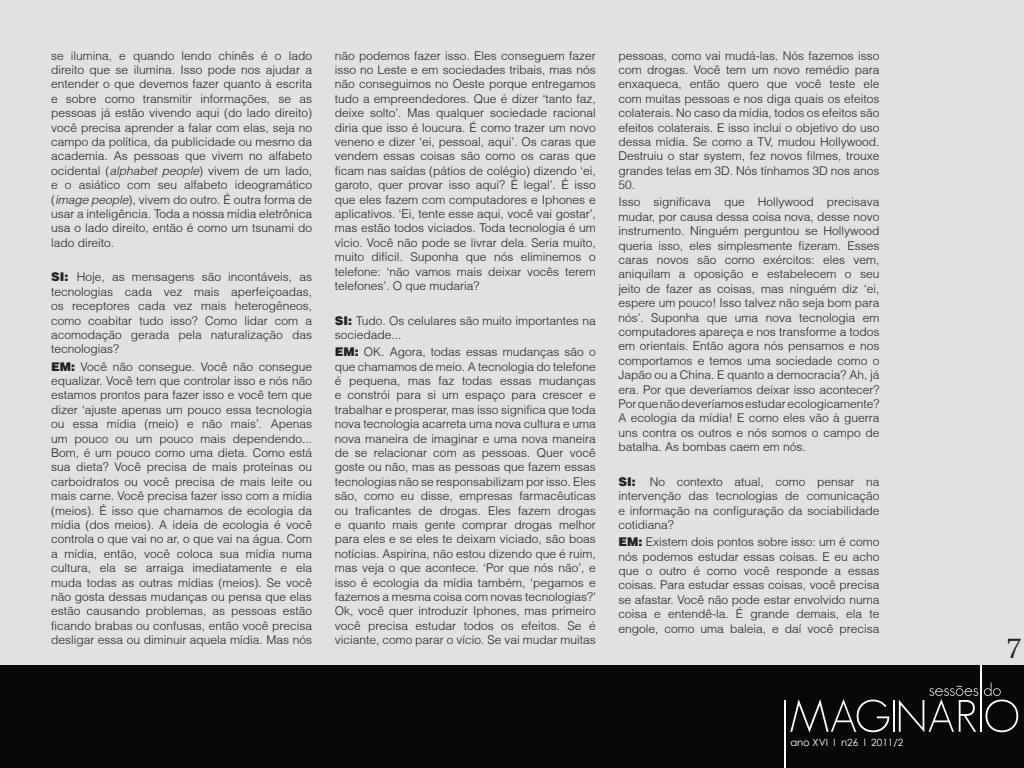
<style>
.page{position:relative;width:1024px;height:768px;background:#fff}
.page>*{position:absolute;margin:0;border:0;box-sizing:border-box;transform-origin:0 0}
.t1{font:45px "Daun Penh";color:#231f20}
.Estilo_de_parágrafo{font:300 12px/14.4px "Helvetica";color:#231f20;text-align:justify}
.Estilo_de_parágrafo-2{font:300 12px/14.4px "Helvetica";color:#222;text-align:justify}
.t2{font:10px "Century Gothic";color:#fff}
.s1{font-style:italic}
.s2{font-weight:900}
</style>
<div class="page">
<div style="left:0;top:0;width:1024px;height:673px;background:#e0e1e3"></div>
<div style="left:0;top:666px;width:1024px;height:102px;background:#070808"></div>
<hr style="left:784px;top:700px;width:2px;height:68px;background:#fff">
<svg style="left:790px;top:699px;width:99px;height:34px"></svg>
<hr style="left:893px;top:700px;width:2px;height:32px;background:#fff">
<hr style="left:980px;top:665px;width:2px;height:67px;background:#fff">
<svg style="left:899px;top:686px;width:79px;height:46px"></svg>
<svg style="left:984px;top:683px;width:34px;height:49px"></svg>
<p class="Estilo_de_parágrafo" style="left:51px;top:48px;width:263px">se ilumina, e quando lendo chinês é o lado direito que se ilumina. Isso pode nos ajudar a entender o que devemos fazer quanto à escrita e sobre como transmitir informações, se as pessoas já estão vivendo aqui (do lado direito) você precisa aprender a falar com elas, seja no campo da política, da publicidade ou mesmo da academia. As pessoas que vivem no alfabeto ocidental (<span class="s1">alphabet people</span>) vivem de um lado, e o asiático com seu alfabeto ideogramático (<span class="s1">image people</span>), vivem do outro. É outra forma de usar a inteligência. Toda a nossa mídia eletrônica usa o lado direito, então é como um tsunami do lado direito.</p>
<p class="Estilo_de_parágrafo-2" style="left:51px;top:270px;width:263px"><span class="s2">SI:</span> Hoje, as mensagens são incontáveis, as tecnologias cada vez mais aperfeiçoadas, os receptores cada vez mais heterogêneos, como coabitar tudo isso? Como lidar com a acomodação gerada pela naturalização das tecnologias?</p>
<p class="Estilo_de_parágrafo" style="left:51px;top:359px;width:263px"><span class="s2">EM:</span> Você não consegue. Você não consegue equalizar. Você tem que controlar isso e nós não estamos prontos para fazer isso e você tem que dizer ‘ajuste apenas um pouco essa tecnologia ou essa mídia (meio) e não mais’. Apenas um pouco ou um pouco mais dependendo...<br>Bom, é um pouco como uma dieta. Como está sua dieta? Você precisa de mais proteínas ou carboidratos ou você precisa de mais leite ou mais carne. Você precisa fazer isso com a mídia (meios). É isso que chamamos de ecologia da mídia (dos meios). A ideia de ecologia é você controla o que vai no ar, o que vai na água. Com a mídia, então, você coloca sua mídia numa cultura, ela se arraiga imediatamente e ela muda todas as outras mídias (meios). Se você não gosta dessas mudanças ou pensa que elas estão causando problemas, as pessoas estão ficando brabas ou confusas, então você precisa desligar essa ou diminuir aquela mídia. Mas nós</p>
<p class="Estilo_de_parágrafo" style="left:335px;top:48px;width:263px">não podemos fazer isso. Eles conseguem fazer isso no Leste e em sociedades tribais, mas nós não conseguimos no Oeste porque entregamos tudo a empreendedores. Que é dizer ‘tanto faz, deixe solto’. Mas qualquer sociedade racional diria que isso é loucura. É como trazer um novo veneno e dizer ‘ei, pessoal, aqui’. Os caras que vendem essas coisas são como os caras que ficam nas saídas (pátios de colégio) dizendo ‘ei, garoto, quer provar isso aqui? É legal’. É isso que eles fazem com computadores e Iphones e aplicativos. ‘Ei, tente esse aqui, você vai gostar’, mas estão todos viciados. Toda tecnologia é um vício. Você não pode se livrar dela. Seria muito, muito difícil. Suponha que nós eliminemos o telefone: ‘não vamos mais deixar vocês terem telefones’. O que mudaria?</p>
<p class="Estilo_de_parágrafo" style="left:335px;top:313px;width:263px"><span class="s2">SI:</span> Tudo. Os celulares são muito importantes na sociedade...</p>
<p class="Estilo_de_parágrafo" style="left:335px;top:345px;width:263px"><span class="s2">EM:</span> OK. Agora, todas essas mudanças são o que chamamos de meio. A tecnologia do telefone é pequena, mas faz todas essas mudanças e constrói para si um espaço para crescer e trabalhar e prosperar, mas isso significa que toda nova tecnologia acarreta uma nova cultura e uma nova maneira de imaginar e uma nova maneira de se relacionar com as pessoas. Quer você goste ou não, mas as pessoas que fazem essas tecnologias não se responsabilizam por isso. Eles são, como eu disse, empresas farmacêuticas ou traficantes de drogas. Eles fazem drogas e quanto mais gente comprar drogas melhor para eles e se eles te deixam viciado, são boas notícias. Aspirina, não estou dizendo que é ruim, mas veja o que acontece. ‘Por que nós não’, e isso é ecologia da mídia também, ‘pegamos e fazemos a mesma coisa com novas tecnologias?’ Ok, você quer introduzir Iphones, mas primeiro você precisa estudar todos os efeitos. Se é viciante, como parar o vício. Se vai mudar muitas</p>
<p class="Estilo_de_parágrafo" style="left:618px;top:48px;width:263px">pessoas, como vai mudá-las. Nós fazemos isso com drogas. Você tem um novo remédio para enxaqueca, então quero que você teste ele com muitas pessoas e nos diga quais os efeitos colaterais. No caso da mídia, todos os efeitos são efeitos colaterais. E isso inclui o objetivo do uso dessa mídia. Se como a TV, mudou Hollywood.<br>Destruiu o star system, fez novos filmes, trouxe grandes telas em 3D. Nós tínhamos 3D nos anos 50.</p>
<p class="Estilo_de_parágrafo" style="left:618px;top:195px;width:263px">Isso significava que Hollywood precisava mudar, por causa dessa coisa nova, desse novo instrumento. Ninguém perguntou se Hollywood queria isso, eles simplesmente fizeram. Esses caras novos são como exércitos: eles vem, aniquilam a oposição e estabelecem o seu jeito de fazer as coisas, mas ninguém diz ‘ei, espere um pouco! Isso talvez não seja bom para nós’. Suponha que uma nova tecnologia em computadores apareça e nos transforme a todos em orientais. Então agora nós pensamos e nos comportamos e temos uma sociedade como o Japão ou a China. E quanto a democracia? Ah, já era. Por que deveríamos deixar isso acontecer?<br>Por que não deveríamos estudar ecologicamente?<br>A ecologia da mídia! E como eles vão à guerra uns contra os outros e nós somos o campo de batalha. As bombas caem em nós.</p>
<p class="Estilo_de_parágrafo-2" style="left:618px;top:474px;width:263px"><span class="s2">SI:</span> No contexto atual, como pensar na intervenção das tecnologias de comunicação e informação na configuração da sociabilidade cotidiana?</p>
<p class="Estilo_de_parágrafo" style="left:618px;top:535px;width:263px"><span class="s2">EM:</span> Existem dois pontos sobre isso: um é como nós podemos estudar essas coisas. E eu acho que o outro é como você responde a essas coisas. Para estudar essas coisas, você precisa se afastar. Você não pode estar envolvido numa coisa e entendê-la. É grande demais, ela te engole, como uma baleia, e daí você precisa</p>
<p class="t2" style="left:790px;top:735px;width:114px">ano XVI l n26 l 2011/2</p>
<p class="t1" style="left:1007px;top:616px;width:16px">7</p>
</div>
